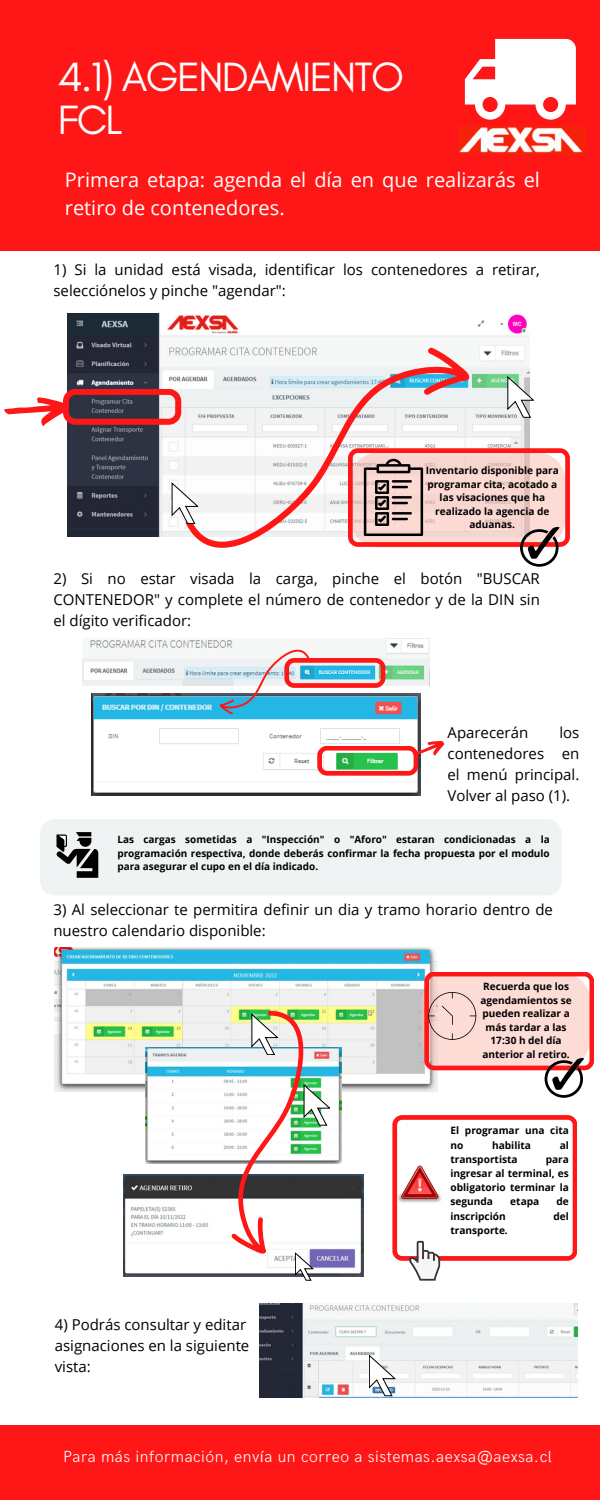
<style>
.page{position:relative;width:600px;height:1500px;background:#fff}
.page>*{position:absolute;margin:0;border:0;box-sizing:border-box;transform-origin:0 0}
.t1{font:41.7px/42.8px "Glacial Indifference";letter-spacing:-.04em;color:#fff}
.t2{font:20px/27.8px "Open Sans";color:#fff}
.t3{font:300 16.2px "HK Grotesk";letter-spacing:.03em;color:#fff}
.t4{font:15px/21px "Open Sans";color:#000}
.t5{font:700 10.1px/13.5px "Open Sans";color:#000;text-align:center}
.t6{font:700 10px/13.5px "Open Sans";color:#000;text-align:justify}
</style>
<div class="page">
<div style="left:0;top:1425px;width:600px;height:75px;background:#ff1616"></div>
<div style="left:0;top:0;width:600px;height:251px;background:#ff1616"></div>
<img style="left:459px;top:126px;width:127px;height:28px">
<svg style="left:465px;top:39px;width:111px;height:81px"></svg>
<div style="left:40px;top:819px;width:521px;height:76px;background:#f0f3f3;border-radius:14px"></div>
<img style="left:67px;top:314px;width:463px;height:222px">
<svg style="left:392px;top:1115px;width:185px;height:166px"></svg>
<svg style="left:469px;top:448px;width:101px;height:119px"></svg>
<svg style="left:56px;top:832px;width:42px;height:46px"></svg>
<svg style="left:508px;top:376px;width:26px;height:42px"></svg>
<svg style="left:185px;top:347px;width:284px;height:201px"></svg>
<img style="left:55px;top:948px;width:382px;height:144px">
<img style="left:124px;top:1175px;width:240px;height:102px">
<img style="left:259px;top:1303px;width:318px;height:95px">
<svg style="left:295px;top:1263px;width:18px;height:17px"></svg>
<svg style="left:149px;top:1002px;width:233px;height:261px"></svg>
<svg style="left:421px;top:972px;width:173px;height:126px"></svg>
<svg style="left:369px;top:1355px;width:26px;height:41px"></svg>
<svg style="left:172px;top:483px;width:26px;height:41px"></svg>
<svg style="left:4px;top:389px;width:177px;height:37px"></svg>
<img style="left:83px;top:639px;width:346px;height:47px">
<img style="left:91px;top:693px;width:329px;height:102px">
<svg style="left:219px;top:649px;width:166px;height:66px"></svg>
<svg style="left:317px;top:738px;width:128px;height:38px"></svg>
<p class="t1" style="left:58px;top:55px;width:348px">4.1) AGENDAMIENTO<br>FCL</p>
<p class="t2" style="left:65px;top:165px;width:477px">Primera etapa: agenda el día en que realizarás el retiro de contenedores.</p>
<p class="t4" style="left:53px;top:259px;width:488px">1) Si la unidad está visada, identificar los contenedores a retirar, selecciónelos y pinche "agendar":</p>
<p class="t5" style="left:426px;top:464px;width:134px">Inventario disponible para programar cita, acotado a las visaciones que ha realizado la agencia de aduanas.</p>
<h3 class="t4" style="left:53px;top:567px;width:488px;text-align:justify">2) Si no estar visada la carga, pinche el botón "BUSCAR CONTENEDOR" y complete el número de contenedor y de la DIN sin el dígito verificador:</h3>
<p class="t4" style="left:448px;top:722px;width:82px">Aparecerán</p>
<p class="t4" style="left:448px;top:722px;width:133px;text-align:justify;text-indent:112px">los contenedores en el menú principal.<br>Volver al paso (1).</p>
<p class="t6" style="left:117px;top:832px;width:434px">Las cargas sometidas a "Inspección" o "Aforo" estaran condicionadas a la programación respectiva, donde deberás confirmar la fecha propuesta por el modulo para asegurar el cupo en el día indicado.</p>
<p class="t4" style="left:53px;top:898px;width:501px">3) Al seleccionar te permitira definir un dia y tramo horario dentro de nuestro calendario disponible:</p>
<p class="t5" style="left:480px;top:979px;width:93px">Recuerda que los agendamientos se pueden realizar a más tardar a las<br>17:30 h del día anterior al retiro.</p>
<h3 class="t5" style="left:450px;top:1123px;width:120px;line-height:14.2px;text-align:left">El programar una cita no</h3>
<h3 class="t5" style="left:492px;top:1138px;width:40px">habilita</h3>
<h3 class="t5" style="left:560px;top:1138px;width:11px">al</h3>
<h3 class="t5" style="left:450px;top:1152px;width:69px">transportista</h3>
<h3 class="t5" style="left:450px;top:1152px;width:120px;line-height:14.2px;text-align:justify;text-indent:95px">para ingresar al terminal, es obligatorio terminar la segunda</h3>
<h3 class="t5" style="left:510px;top:1195px;width:31px">etapa</h3>
<h3 class="t5" style="left:557px;top:1195px;width:14px">de</h3>
<p class="t4" style="left:55px;top:1314px;width:196px">4) Podrás consultar y editar asignaciones en la siguiente vista:</p>
<h3 class="t5" style="left:450px;top:1209px;width:57px">inscripción</h3>
<h3 class="t5" style="left:553px;top:1209px;width:17px">del</h3>
<h3 class="t5" style="left:450px;top:1223px;width:59px">transporte.</h3>
<p class="t3" style="left:63px;top:1447px;width:490px">Para más información, envía un correo a sistemas.aexsa@aexsa.cl</p>
</div>
